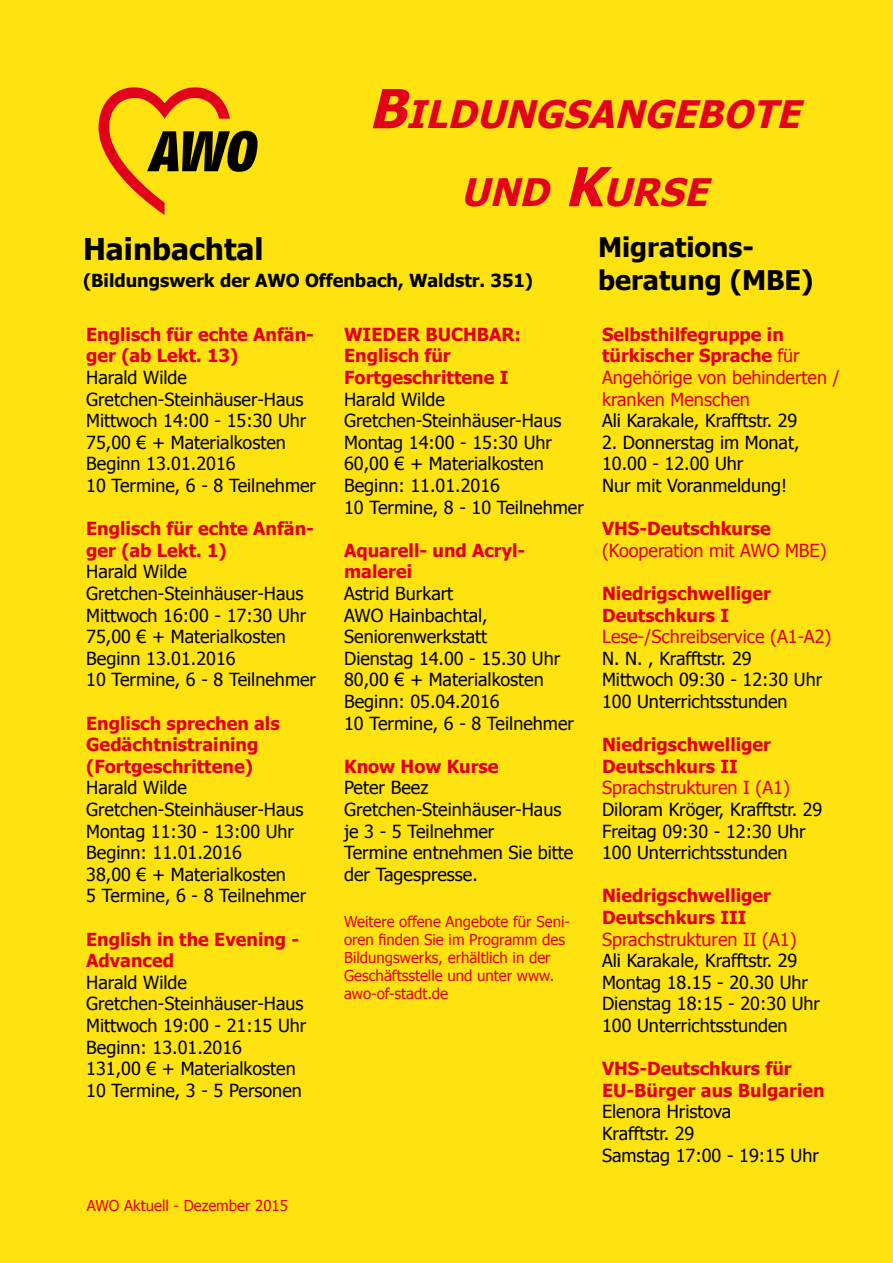
<style>
.page{position:relative;width:893px;height:1263px;background:#fee310}
.page>*{position:absolute;margin:0;border:0;box-sizing:border-box;transform-origin:0 0}
.t1{font:italic 700 37.8px/78px "Tahoma";color:#e2001a;text-align:center}
.t2{font:700 30px "Tahoma";color:#000}
.t3{font:700 27px/32.4px "Tahoma";color:#000}
.t4{font:18px/21.6px "Tahoma";color:#000}
.t5{font:700 18px/21.6px "Tahoma";color:#e2001a}
.t6{font:18px/21.6px "Tahoma";color:#e2001a}
.t7{font:700 18px "Tahoma";color:#000}
.t8{font:15px/18px "Tahoma";color:#e2001a}
.s1{font-size:54px}
.s2{font-weight:700}
</style>
<div class="page">
<svg style="left:99px;top:87px;width:158px;height:128px"></svg>
<h1 class="t1" style="left:369px;top:73px;width:444px"><span class="s1">B</span>ILDUNGSANGEBOTE<br>UND <span class="s1">K</span>URSE</h1>
<h2 class="t2" style="left:83px;top:228px;width:182px">Hainbachtal</h2>
<p class="t7" style="left:83px;top:267px;width:452px">(Bildungswerk der AWO Offenbach, Waldstr. 351)</p>
<p class="t5" style="left:86px;top:322px;width:229px">Englisch für echte Anfän&shy;ger (ab Lekt. 13)</p>
<p class="t4" style="left:86px;top:366px;width:231px">Harald Wilde<br>Gretchen-Steinhäuser-Haus<br>Mittwoch 14:00 - 15:30 Uhr<br>75,00 € + Materialkosten<br>Beginn 13.01.2016<br>10 Termine, 6 - 8 Teilnehmer</p>
<p class="t5" style="left:86px;top:517px;width:229px">Englisch für echte Anfän&shy;ger (ab Lekt. 1)</p>
<p class="t4" style="left:86px;top:560px;width:231px">Harald Wilde<br>Gretchen-Steinhäuser-Haus<br>Mittwoch 16:00 - 17:30 Uhr<br>75,00 € + Materialkosten<br>Beginn 13.01.2016<br>10 Termine, 6 - 8 Teilnehmer</p>
<p class="t5" style="left:86px;top:711px;width:195px">Englisch sprechen als<br>Gedächtnistraining (Fortgeschrittene)</p>
<p class="t4" style="left:86px;top:776px;width:221px">Harald Wilde<br>Gretchen-Steinhäuser-Haus<br>Montag 11:30 - 13:00 Uhr<br>Beginn: 11.01.2016<br>38,00 € + Materialkosten<br>5 Termine, 6 - 8 Teilnehmer</p>
<p class="t5" style="left:86px;top:927px;width:215px">English in the Evening -<br>Advanced</p>
<p class="t4" style="left:86px;top:970px;width:222px">Harald Wilde<br>Gretchen-Steinhäuser-Haus<br>Mittwoch 19:00 - 21:15 Uhr<br>Beginn: 13.01.2016<br>131,00 € + Materialkosten<br>10 Termine, 3 - 5 Personen</p>
<p class="t5" style="left:344px;top:322px;width:178px">WIEDER BUCHBAR:<br>Englisch für<br>Fortgeschrittene I</p>
<p class="t4" style="left:344px;top:387px;width:241px">Harald Wilde<br>Gretchen-Steinhäuser-Haus<br>Montag 14:00 - 15:30 Uhr<br>60,00 € + Materialkosten<br>Beginn: 11.01.2016<br>10 Termine, 8 - 10 Teilnehmer</p>
<p class="t5" style="left:344px;top:538px;width:183px">Aquarell- und Acryl&shy;malerei</p>
<p class="t4" style="left:344px;top:582px;width:231px">Astrid Burkart<br>AWO Hainbachtal,<br>Seniorenwerkstatt<br>Dienstag 14.00 - 15.30 Uhr<br>80,00 € + Materialkosten<br>Beginn: 05.04.2016<br>10 Termine, 6 - 8 Teilnehmer</p>
<p class="t5" style="left:344px;top:754px;width:156px">Know How Kurse</p>
<p class="t4" style="left:344px;top:776px;width:231px">Peter Beez<br>Gretchen-Steinhäuser-Haus je 3 - 5 Teilnehmer<br>Termine entnehmen Sie bitte der Tagespresse.</p>
<p class="t8" style="left:344px;top:911px;width:227px">Weitere offene Angebote für Seni&shy;oren finden Sie im Programm des<br>Bildungswerks, erhältlich in der<br>Geschäftsstelle und unter www. awo-of-stadt.de</p>
<p class="t8" style="left:87px;top:1195px;width:203px">AWO Aktuell - Dezember 2015</p>
<h3 class="t3" style="left:598px;top:229px;width:217px">Migrations&shy;beratung (MBE)</h3>
<p class="t6" style="left:602px;top:322px;width:239px"><span class="s2">Selbsthilfegruppe in türkischer Sprache</span> für<br>Angehörige von behinderten / kranken Menschen</p>
<p class="t4" style="left:602px;top:409px;width:197px">Ali Karakale, Krafftstr. 29</p>
<p class="t4" style="left:602px;top:430px;width:199px">2. Donnerstag im Monat,<br>10.00 - 12.00 Uhr<br>Nur mit Voranmeldung!</p>
<p class="t5" style="left:602px;top:517px;width:170px">VHS-Deutschkurse</p>
<p class="t6" style="left:602px;top:538px;width:226px">(Kooperation mit AWO MBE)</p>
<p class="t5" style="left:602px;top:581px;width:171px">Niedrigschwelliger<br>Deutschkurs I</p>
<p class="t6" style="left:602px;top:625px;width:231px">Lese-/Schreibservice (A1-A2)</p>
<p class="t4" style="left:602px;top:646px;width:222px">N. N. , Krafftstr. 29<br>Mittwoch 09:30 - 12:30 Uhr<br>100 Unterrichtsstunden</p>
<p class="t5" style="left:602px;top:733px;width:171px">Niedrigschwelliger<br>Deutschkurs II</p>
<p class="t6" style="left:602px;top:776px;width:189px">Sprachstrukturen I (A1)</p>
<p class="t4" style="left:602px;top:798px;width:222px">Diloram Kröger, Krafftstr. 29<br>Freitag 09:30 - 12:30 Uhr<br>100 Unterrichtsstunden</p>
<p class="t5" style="left:602px;top:884px;width:171px">Niedrigschwelliger<br>Deutschkurs III</p>
<p class="t6" style="left:602px;top:927px;width:196px">Sprachstrukturen II (A1)</p>
<p class="t4" style="left:602px;top:949px;width:220px">Ali Karakale, Krafftstr. 29<br>Montag 18.15 - 20.30 Uhr<br>Dienstag 18:15 - 20:30 Uhr<br>100 Unterrichtsstunden</p>
<p class="t5" style="left:602px;top:1057px;width:224px">VHS-Deutschkurs für<br>EU-Bürger aus Bulgarien</p>
<p class="t4" style="left:602px;top:1100px;width:218px">Elenora Hristova<br>Krafftstr. 29<br>Samstag 17:00 - 19:15 Uhr</p>
</div>
